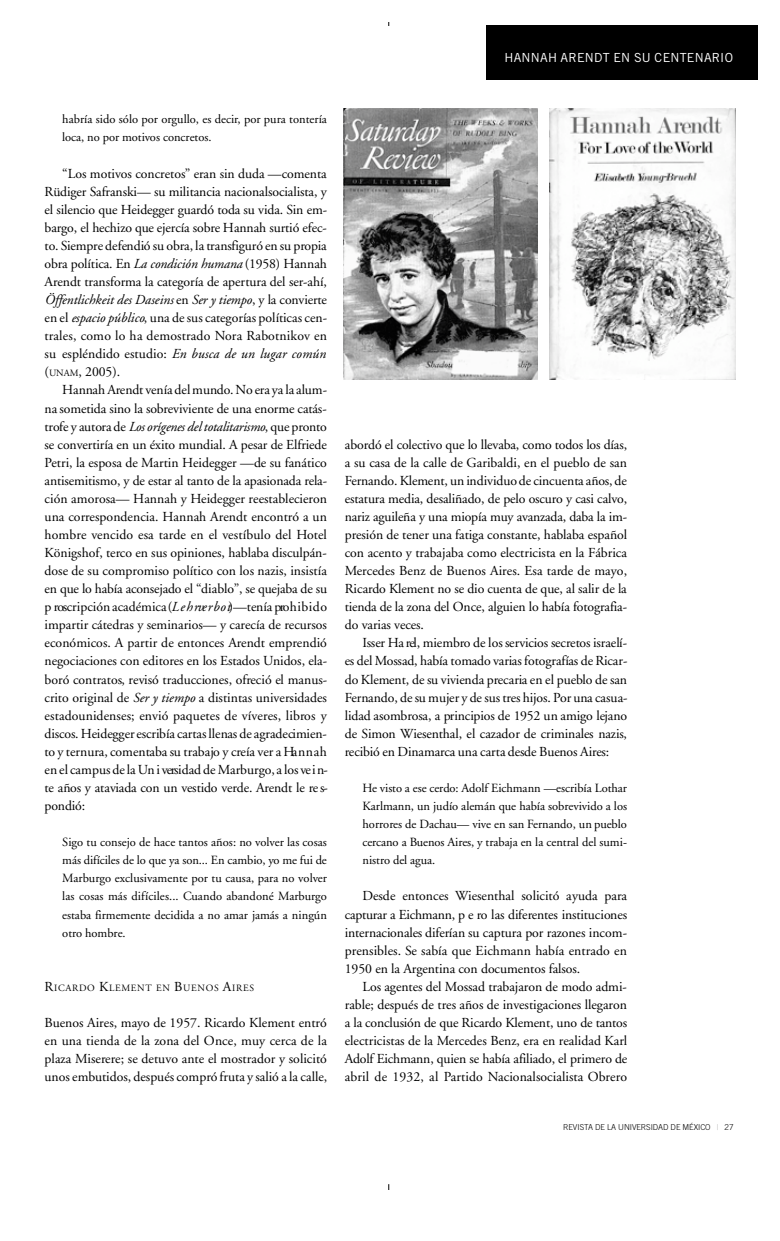
<style>
.page{position:relative;width:780px;height:1241px;background:#fff}
.page>*{position:absolute;margin:0;border:0;box-sizing:border-box;transform-origin:0 0}
.t1{font:13.75px/18px "Adobe Garamond";color:#000;text-align:justify}
.t2{font:12.5px/18px "Adobe Garamond";color:#000;text-align:justify}
.t3{font:12.5px "Trade Gothic";letter-spacing:.02em;color:#fff}
.t4{font:9.62px "Adobe Garamond";color:#000}
.t5{font:300 8.12px "Trade Gothic";letter-spacing:-.01em;color:#000}
.s1{font-style:italic}
.s2{font-size:9.62px}
.s3{font-size:13.75px}
.s4{font-weight:400;color:#bfbfbf}
</style>
<div class="page">
<div style="left:486px;top:25px;width:271px;height:55px;background:#000"></div>
<img style="left:344px;top:109px;width:194px;height:270px">
<img style="left:549px;top:108px;width:186px;height:271px">
<p class="t3" style="left:504px;top:53px;width:230px">HANNAH ARENDT EN SU CENTENARIO</p>
<p class="t2" style="left:62px;top:111px;width:266px">habría sido sólo por orgullo, es decir, por pura tontería loca, no por motivos concretos.</p>
<p class="t1" style="left:45px;top:165px;width:284px;text-indent:18px">“Los motivos concretos” eran sin duda —comenta Rüdiger Safranski— su militancia nacionalsocialista, y el silencio que Heidegger guardó toda su vida. Sin em&shy;bargo, el hechizo que ejercía sobre Hannah surtió efec&shy;to. Sie m p re defendió su obra, la transfiguró en su pro p ia obra política. En <span class="s1">La condición humana</span> (1958) Hannah Arendt transforma la categoría de apertura del ser-ahí, <span class="s1">Öffentlichkeit des Daseins</span> en <span class="s1">Ser y tiempo</span>, y la convierte en el <span class="s1">espacio público</span>, una de sus categorías políticas cen&shy;trales, como lo ha demostrado Nora Rabotnikov en su espléndido estudio: <span class="s1">En busca de un lugar común </span>(<span class="s2">UNAM</span>, 2005).</p>
<p class="t1" style="left:45px;top:382px;width:285px;text-indent:18px">Hannah Arendt venía del mundo. No era ya la alum&shy;n a sometida sino la sobreviviente de una enorme catás&shy;trofe y autora de <span class="s1">Los orígenes del totalitarismo</span>, que pro n to se convertiría en un éxito mundial. A pesar de Elfriede Petri, la esposa de Martin Heidegger —de su fanático antisemitismo, y de estar al tanto de la apasionada rela&shy;ción amorosa— Hannah y Heidegger reestablecieron una correspondencia. Hannah Arendt encontró a un hombre vencido esa tarde en el vestíbulo del Hotel Königshof, terco en sus opiniones, hablaba disculpán&shy;dose de su compromiso político con los nazis, insistía en que lo había aconsejado el “diablo”, se quejaba de su p roscripción académica (<span class="s1">L e h rve r b o t</span>)—tenía pro h ib id o impartir cátedras y seminarios— y carecía de recursos económicos. A partir de entonces Arendt emprendió negociaciones con editores en los Estados Unidos, ela&shy;boró contratos, revisó traducciones, ofreció el manus&shy;c rito original de <span class="s1">Ser y tiempo</span> a distintas universidades estadounidenses; envió paquetes de víveres, libros y discos. Heidegger escribía cartas llenas de agradecimien&shy;to y ternura, comentaba su trabajo y creía ver a Ha n n a h en el campus de la Un i versidad deMarburgo, a los ve i n&shy;te años y ataviada con un vestido ve rde. Arendt le re s&shy;p o n d ió :</p>
<p class="t2" style="left:62px;top:834px;width:266px">Sigo tu consejo de hace tantos años: no volver las cosas más difíciles de lo que ya son... En cambio, yo me fui de Marburgo exclusivamente por tu causa, para no volver las cosas más difíciles... Cuando abandoné Ma rb u rg o estaba firmemente decidida a no amar jamás a ningún otro hombre.</p>
<p class="t4" style="left:45px;top:983px;width:211px"><span class="s3">R</span>I C A R D O <span class="s3">K</span>L E M E N T E N <span class="s3">B</span>U E N O S <span class="s3">A</span>I R E S</p>
<p class="t1" style="left:45px;top:1014px;width:284px">Buenos Aires, mayo de 1957. Ricardo Klement entró en una tienda de la zona del Once, muy cerca de la plaza Miserere; se detuvo ante el mostrador y solicitó unos embutidos, después compró fruta y salió a la calle,</p>
<p class="t1" style="left:345px;top:436px;width:284px">abordó el colectivo que lo llevaba, como todos los días, a su casa de la calle de Garibaldi, en el pueblo de san Fe rn a n d o. Klement, un individuo de cincuenta años, de estatura media, desaliñado, de pelo oscuro y casi calvo, nariz aguileña y una miopía muy avanzada, daba la im&shy;presión de tener una fatiga constante, hablaba español con acento y trabajaba como electricista en la Fábrica Mercedes Benz de Buenos Aires. Esa tarde de mayo, Ricardo Klement no se dio cuenta de que, al salir de la tienda de la zona del Once, alguien lo había fotografia&shy;do varias veces.</p>
<p class="t1" style="left:345px;top:635px;width:284px;text-indent:18px">Isser Ha rel, miembro de los servicios secretos israelí&shy;es del Mossad, había tomado varias fotografías de Ricar&shy;do Klement, de su vivienda precaria en el pueblo de san Fernando, de su mujer y de sustres hijos. Por una casua&shy;lidad asombrosa, a principios de 1952 un amigo lejano de Simon Wiesenthal, el cazador de criminales nazis, recibió en Din a m a rca una carta desde Buenos Aire s:</p>
<p class="t2" style="left:362px;top:780px;width:266px">He visto a ese cerdo: Adolf Eichmann —escribía Lothar Karlmann, un judío alemán que había sobrevivido a los horrores de Dachau— vive en san Fernando, un pueblo c e rcano a Buenos Aires, y trabaja en la central del sumi&shy;nistro del agua.</p>
<p class="t1" style="left:345px;top:888px;width:284px;text-indent:18px">Desde entonces Wiesenthal solicitó ayuda para capturar a Eichmann, p e ro las diferentes instituciones internacionales diferían su captura por razones incom&shy;prensibles. Se sabía que Eichmann había entrado en 1950 en la Argentina con documentos falsos.</p>
<p class="t1" style="left:345px;top:978px;width:284px;text-indent:18px">Los agentes del Mossad trabajaron de modo admi&shy;rable; después de tres años de investigaciones llegaron a la conclusión de que Ricardo Klement, uno de tantos electricistas de la Mercedes Benz, era en realidad Karl Adolf Eichmann, quien se había afiliado, el primero de abril de 1932, al Partido Nacionalsocialista Obrero</p>
<p class="t5" style="left:563px;top:1123px;width:172px">REVISTA DE LA UNIVERSIDAD DE MÉXICO <span class="s4">|</span> 27</p>
</div>
